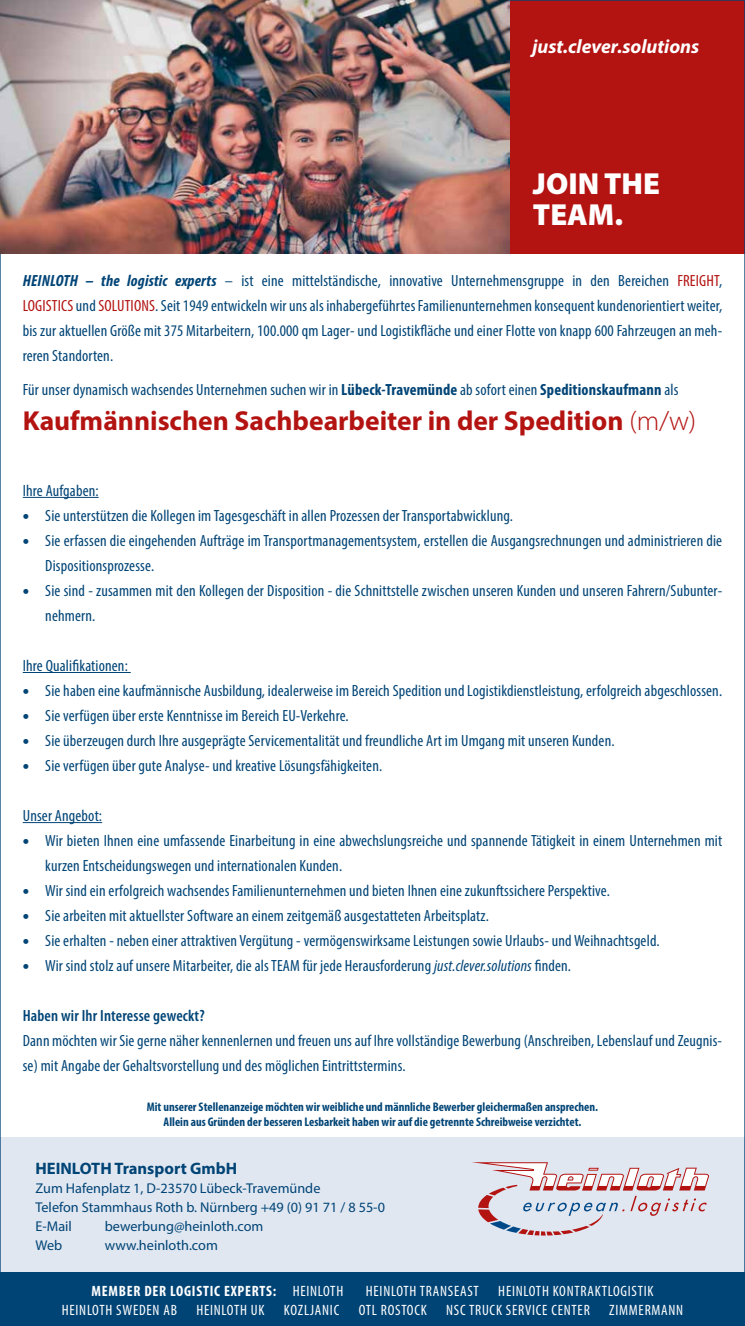
<style>
.page{position:relative;width:745px;height:1326px;background:#fff}
.page>*{position:absolute;margin:0;border:0;box-sizing:border-box;transform-origin:0 0}
.t1{font:900 30.5px/30.5px "Myriad Pro";color:#fff}
.t2{font:700 27.5px "Myriad Pro";color:#b31412}
.t3{font:italic 700 19.5px "Myriad Pro";color:#fff}
.t4{font:700 16.62px "Myriad Pro";color:#004476}
.t5{font:condensed 16.25px/25px "Myriad Pro";letter-spacing:.01em;color:#004476}
.t6{font:600 condensed 16.25px "Myriad Pro";letter-spacing:.01em;color:#004476}
.t7{font:condensed 15px "Myriad Pro";letter-spacing:.05em;color:#fff}
.t8{font:700 condensed 15px "Myriad Pro";letter-spacing:.05em;color:#fff}
.t9{font:14.25px/19px "Myriad Pro";color:#004476}
.t10{font:700 condensed 12.5px/15px "Myriad Pro";color:#004476;text-align:center}
.s1{font-weight:700;font-style:italic}
.s2{color:#b31412}
.s3{font-weight:700}
.s4{font-weight:300}
.s5{font-weight:900;font-stretch:normal;font-size:17.5px}
.s6{font-style:italic}
.s7{font-weight:400}
</style>
<div class="page">
<div style="left:0;top:1137px;width:744px;height:188px;background:#e1e7f1"></div>
<div style="left:0;top:1271px;width:744px;height:54px;background:#004476"></div>
<svg style="left:472px;top:1162px;width:237px;height:73px"></svg>
<div style="left:509px;top:0;width:235px;height:253px;background:#b31412"></div>
<hr style="left:23px;top:497px;width:76px;height:1px;background:#004476">
<hr style="left:23px;top:672px;width:108px;height:1px;background:#004476">
<hr style="left:23px;top:822px;width:79px;height:1px;background:#004476">
<img style="left:0;top:0;width:509px;height:253px">
<p class="t3" style="left:531px;top:33px;width:169px">just.clever.solutions</p>
<h1 class="t1" style="left:532px;top:169px;width:128px">JOIN THE<br>TEAM.</h1>
<p class="t5" style="left:23px;top:268px;width:700px;text-align:justify"><span class="s1">HEINLOTH – the logistic experts</span> – ist eine mittelständische, innovative Unternehmensgruppe in den Bereichen <span class="s2">FREIGHT</span>, <span class="s2">LOGISTICS</span> und <span class="s2">SOLUTIONS</span>. Seit 1949 entwickeln wir uns als inhabergeführtes Familienunternehmen konsequent kundenorientiert weiter, bis zur aktuellen Größe mit 375 Mitarbeitern, 100.000 qm Lager- und Logistikfläche und einer Flotte von knapp 600 Fahrzeugen an meh&shy;reren Standorten.</p>
<p class="t5" style="left:23px;top:377px;width:656px">Für unser dynamisch wachsendes Unternehmen suchen wir in <span class="s3">Lübeck-Travemünde</span> ab sofort einen <span class="s3">Speditionskaufmann</span> als</p>
<h2 class="t2" style="left:23px;top:402px;width:674px">Kaufmännischen Sachbearbeiter in der Spedition <span class="s4">(m/w)</span></h2>
<p class="t5" style="left:23px;top:477px;width:77px">Ihre Aufgaben:</p>
<p class="t5" style="left:23px;top:502px;width:491px"><span class="s5">•</span> Sie unterstützen die Kollegen im Tagesgeschäft in allen Prozessen der Transportabwicklung.</p>
<p class="t5" style="left:45px;top:527px;width:678px;text-indent:-22px"><span class="s5">•</span> Sie erfassen die eingehenden Aufträge im Transportmanagementsystem, erstellen die Ausgangsrechnungen und administrieren die<br>Dispositionsprozesse.</p>
<p class="t5" style="left:45px;top:577px;width:678px;text-indent:-22px"><span class="s5">•</span> Sie sind - zusammen mit den Kollegen der Disposition - die Schnittstelle zwischen unseren Kunden und unseren Fahrern/Subunter&shy;nehmern.</p>
<p class="t5" style="left:23px;top:652px;width:106px">Ihre Qualifikationen:</p>
<p class="t5" style="left:23px;top:677px;width:700px"><span class="s5">•</span> Sie haben eine kaufmännische Ausbildung, idealerweise im Bereich Spedition und Logistikdienstleistung, erfolgreich abgeschlossen.</p>
<p class="t5" style="left:23px;top:702px;width:327px"><span class="s5">•</span> Sie verfügen über erste Kenntnisse im Bereich EU-Verkehre.</p>
<p class="t5" style="left:23px;top:727px;width:593px"><span class="s5">•</span> Sie überzeugen durch Ihre ausgeprägte Servicementalität und freundliche Art im Umgang mit unseren Kunden.</p>
<p class="t5" style="left:23px;top:752px;width:361px"><span class="s5">•</span> Sie verfügen über gute Analyse- und kreative Lösungsfähigkeiten.</p>
<p class="t5" style="left:23px;top:802px;width:81px">Unser Angebot:</p>
<p class="t5" style="left:45px;top:827px;width:678px;text-indent:-22px"><span class="s5">•</span> Wir bieten Ihnen eine umfassende Einarbeitung in eine abwechslungsreiche und spannende Tätigkeit in einem Unternehmen mit kurzen Entscheidungswegen und internationalen Kunden.</p>
<p class="t5" style="left:23px;top:877px;width:588px"><span class="s5">•</span> Wir sind ein erfolgreich wachsendes Familienunternehmen und bieten Ihnen eine zukunftssichere Perspektive.</p>
<p class="t5" style="left:23px;top:902px;width:467px"><span class="s5">•</span> Sie arbeiten mit aktuellster Software an einem zeitgemäß ausgestatteten Arbeitsplatz.</p>
<p class="t5" style="left:23px;top:927px;width:638px"><span class="s5">•</span> Sie erhalten - neben einer attraktiven Vergütung - vermögenswirksame Leistungen sowie Urlaubs- und Weihnachtsgeld.</p>
<p class="t5" style="left:23px;top:952px;width:549px"><span class="s5">•</span> Wir sind stolz auf unsere Mitarbeiter, die als TEAM für jede Herausforderung <span class="s6">just.clever.solutions</span> finden.</p>
<p class="t6" style="left:23px;top:1006px;width:183px">Haben wir Ihr Interesse geweckt?</p>
<p class="t5" style="left:23px;top:1027px;width:700px">Dann möchten wir Sie gerne näher kennenlernen und freuen uns auf Ihre vollständige Bewerbung (Anschreiben, Lebenslauf und Zeugnis&shy;se) mit Angabe der Gehaltsvorstellung und des möglichen Eintrittstermins.</p>
<p class="t10" style="left:147px;top:1099px;width:452px">Mit unserer Stellenanzeige möchten wir weibliche und männliche Bewerber gleichermaßen ansprechen.<br>Allein aus Gründen der besseren Lesbarkeit haben wir auf die getrennte Schreibweise verzichtet.</p>
<p class="t4" style="left:35px;top:1157px;width:203px">HEINLOTH Transport GmbH</p>
<p class="t9" style="left:35px;top:1178px;width:351px">Zum Hafenplatz 1, D-23570 Lübeck-Travemünde<br>Telefon Stammhaus Roth b. Nürnberg +49 (0) 91 71 / 8 55-0<br>E-Mail</p>
<p class="t9" style="left:105px;top:1216px;width:160px">bewerbung@heinloth.com</p>
<p class="t9" style="left:35px;top:1235px;width:28px">Web</p>
<p class="t9" style="left:105px;top:1235px;width:114px">www.heinloth.com</p>
<p class="t8" style="left:91px;top:1280px;width:253px">MEMBER DER LOGISTIC EXPERTS: <span class="s7">HEINLOTH</span></p>
<p class="t7" style="left:365px;top:1281px;width:114px">HEINLOTH TRANSEAST</p>
<p class="t7" style="left:498px;top:1281px;width:157px">HEINLOTH KONTRAKTLOGISTIK</p>
<p class="t7" style="left:62px;top:1300px;width:117px">HEINLOTH SWEDEN AB</p>
<p class="t7" style="left:196px;top:1300px;width:70px">HEINLOTH UK</p>
<p class="t7" style="left:284px;top:1300px;width:57px">KOZLJANIC</p>
<p class="t7" style="left:358px;top:1300px;width:70px">OTL ROSTOCK</p>
<p class="t7" style="left:446px;top:1300px;width:145px">NSC TRUCK SERVICE CENTER</p>
<p class="t7" style="left:609px;top:1300px;width:75px">ZIMMERMANN</p>
</div>
